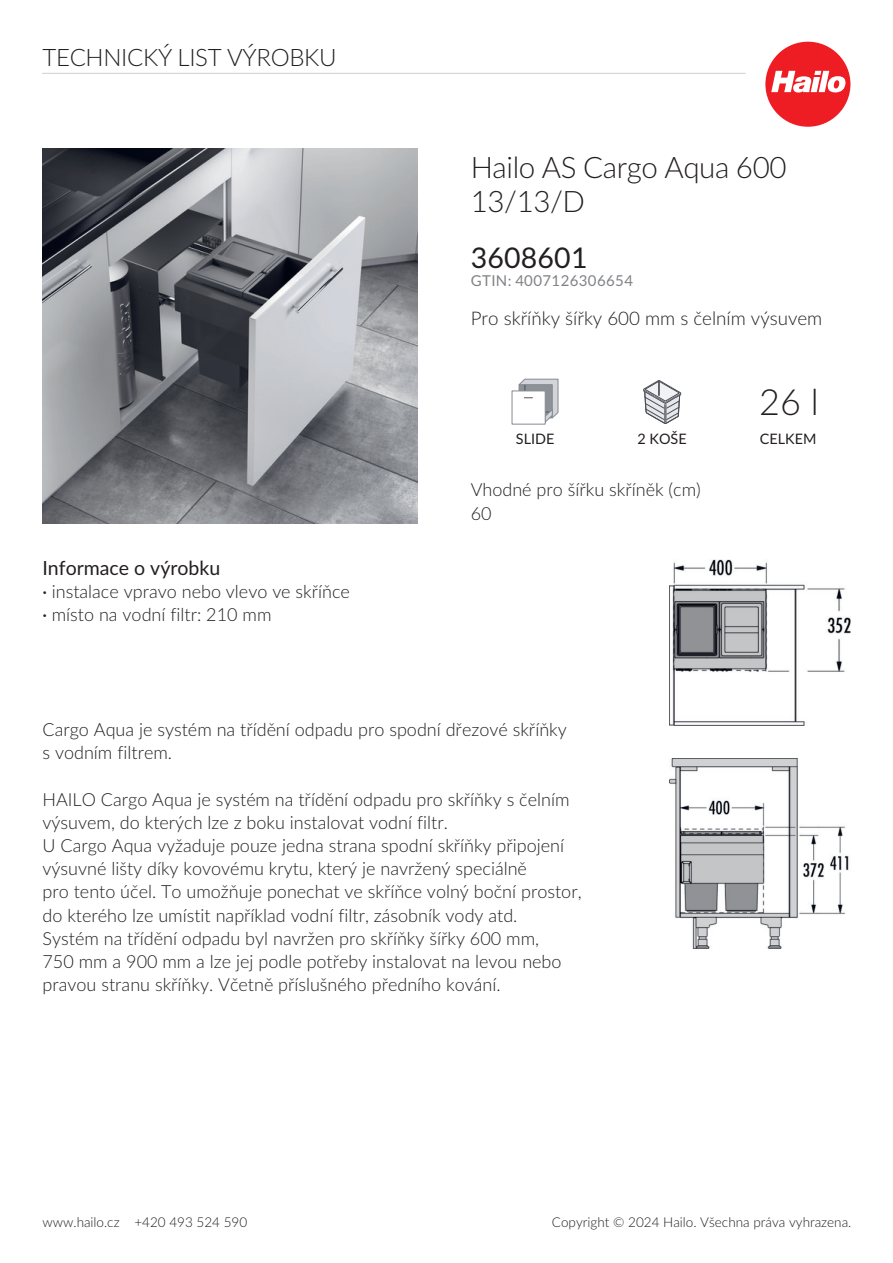
<style>
.page{position:relative;width:893px;height:1263px;background:#fff}
.page>*{position:absolute;margin:0;border:0;box-sizing:border-box;transform-origin:0 0}
.t1{font:300 36px "Lato";color:#231f20}
.t2{font:300 29.55px/34.5px "Lato";letter-spacing:-.015em;color:#231f20}
.t3{font:28.5px "Lato";letter-spacing:.005em;color:#231f20}
.t4{font:300 24px "Lato";letter-spacing:-.015em;color:#231f20}
.t5{font:19.5px "Lato";color:#231f20}
.t6{font:300 18.75px "Lato";color:#231f20}
.t7{font:300 18px/23.2px "Lato";color:#231f20}
.t8{font:15px "Lato";letter-spacing:.025em;color:#808285}
.t9{font:14.4px "Lato";color:#231f20}
.t10{font:300 13.5px "Lato";color:#231f20}
.s1{font-weight:400}
</style>
<div class="page">
<img style="left:43px;top:149px;width:375px;height:375px">
<hr style="left:43px;top:73px;width:702px;height:1px;background:#d1d2d4">
<div style="left:512px;top:391px;width:33px;height:33px;background:#fff;border:1px solid #868a91"></div>
<svg style="left:518px;top:379px;width:41px;height:44px"></svg>
<svg style="left:643px;top:380px;width:39px;height:44px"></svg>
<div style="left:765px;top:42px;width:85px;height:85px;background:#ee1d23;border-radius:50%"></div>
<svg style="left:771px;top:71px;width:75px;height:21px"></svg>
<img style="left:669px;top:560px;width:182px;height:165px">
<img style="left:669px;top:759px;width:180px;height:189px">
<h3 class="t4" style="left:43px;top:47px;width:296px">TECHNICKÝ LIST VÝROBKU</h3>
<p class="t5" style="left:43px;top:559px;width:179px">Informace o výrobku</p>
<p class="t7" style="left:43px;top:581px;width:309px"><span class="s1">·</span> instalace vpravo nebo vlevo ve skříňce <span class="s1">·</span> místo na vodní filtr: 210 mm</p>
<h2 class="t2" style="left:471px;top:152px;width:317px">Hailo AS Cargo Aqua 600<br>13/13/D</h2>
<h3 class="t3" style="left:471px;top:245px;width:118px">3608601</h3>
<p class="t8" style="left:471px;top:274px;width:164px">GTIN: 4007126306654</p>
<p class="t6" style="left:471px;top:310px;width:353px">Pro skříňky šířky 600 mm s čelním výsuvem</p>
<h1 class="t1" style="left:759px;top:386px;width:61px">26 l</h1>
<p class="t9" style="left:516px;top:432px;width:40px">SLIDE</p>
<p class="t9" style="left:637px;top:432px;width:51px">2 KOŠE</p>
<p class="t9" style="left:760px;top:432px;width:58px">CELKEM</p>
<p class="t7" style="left:471px;top:479px;width:232px">Vhodné pro šířku skříněk (cm)<br>60</p>
<p class="t7" style="left:43px;top:719px;width:526px">Cargo Aqua je systém na třídění odpadu pro spodní dřezové skříňky s vodním filtrem.</p>
<p class="t7" style="left:43px;top:788px;width:528px">HAILO Cargo Aqua je systém na třídění odpadu pro skříňky s čelním výsuvem, do kterých lze z boku instalovat vodní filtr.</p>
<p class="t7" style="left:43px;top:835px;width:523px">U Cargo Aqua vyžaduje pouze jedna strana spodní skříňky připojení výsuvné lišty díky kovovému krytu, který je navržený speciálně</p>
<p class="t7" style="left:43px;top:881px;width:541px">pro tento účel. To umožňuje ponechat ve skříňce volný boční prostor, do kterého lze umístit například vodní filtr, zásobník vody atd.<br>Systém na třídění odpadu byl navržen pro skříňky šířky 600 mm,<br>750 mm a 900 mm a lze jej podle potřeby instalovat na levou nebo pravou stranu skříňky. Včetně příslušného předního kování.</p>
<p class="t10" style="left:43px;top:1216px;width:206px">www.hailo.cz +420 493 524 590</p>
<p class="t10" style="left:552px;top:1216px;width:301px">Copyright © 2024 Hailo. Všechna práva vyhrazena.</p>
</div>
